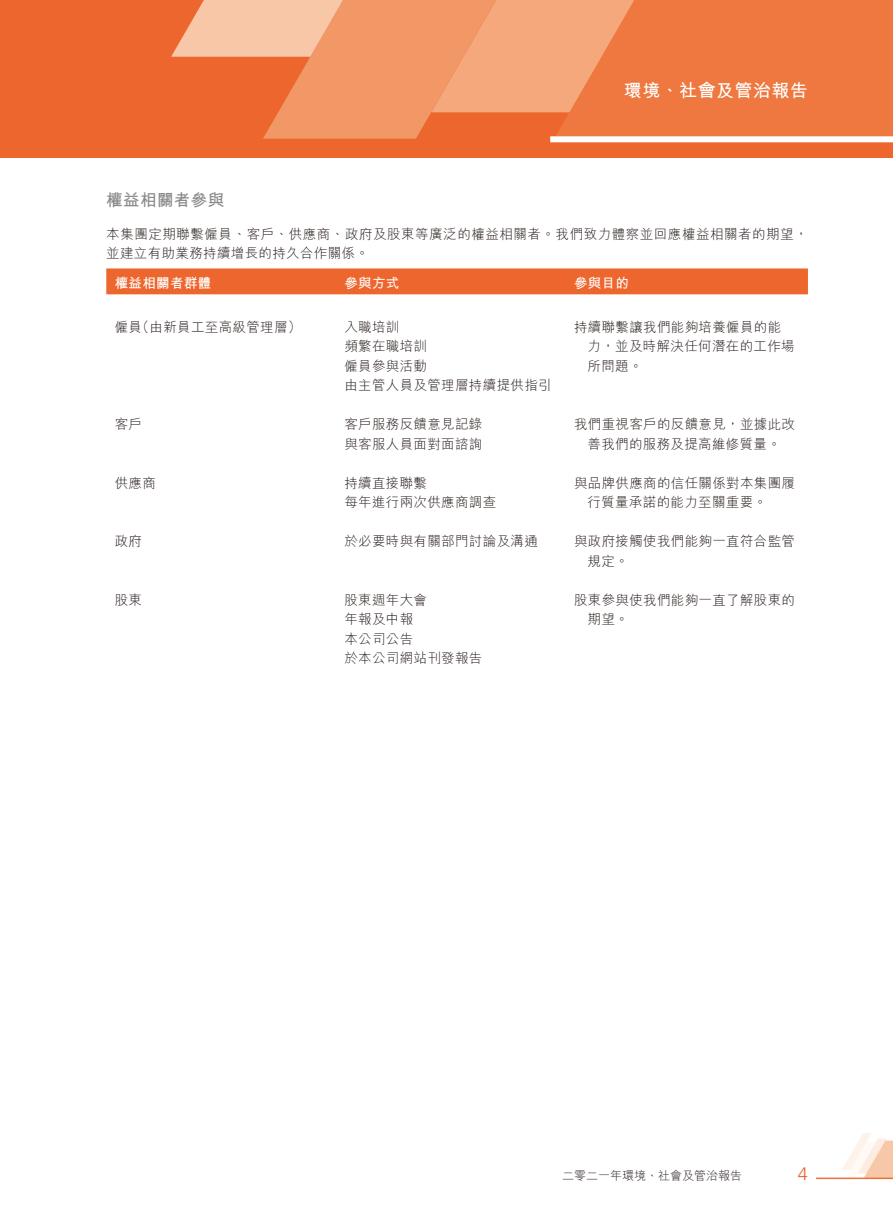
<style>
.page{position:relative;width:893px;height:1212px;background:#fff}
.page>*{position:absolute;margin:0;border:0;box-sizing:border-box;transform-origin:0 0}
.t1{font:700 18px "M Hei HK";letter-spacing:.025em;color:#fff}
.t2{font:300 18px "Frutiger LT Std";color:#ec662d}
.t3{font:700 16.5px "M Hei HK";letter-spacing:.025em;color:#898989}
.t4{font:300 13.5px/19.5px "M Hei HK";letter-spacing:.025em;color:#231916}
.t5{font:700 13.5px "M Hei HK";letter-spacing:.025em;color:#fff}
.t6{font:300 12px "M Hei HK";color:#231916}
</style>
<div class="page">
<div style="left:0;top:0;width:893px;height:158px;background:#ec662e"></div>
<svg style="left:171px;top:0;width:383px;height:139px"></svg>
<svg style="left:554px;top:0;width:339px;height:136px;fill:#ee783f"></svg>
<svg style="left:842px;top:1133px;width:51px;height:44px"></svg>
<hr style="left:816px;top:1177px;width:77px;height:2px;background:#ed7239">
<div style="left:550px;top:136px;width:343px;height:6px;background:#fff"></div>
<div style="left:106px;top:268px;width:702px;height:26px;background:#ec662d"></div>
<h1 class="t1" style="left:624px;top:77px;width:186px">環境、社會及管治報告</h1>
<p class="t3" style="left:106px;top:188px;width:119px">權益相關者參與</p>
<p class="t4" style="left:106px;top:224px;width:703px">本集團定期聯繫僱員、客戶、供應商、政府及股東等廣泛的權益相關者。我們致力體察並回應權益相關者的期望，並建立有助業務持續增長的持久合作關係。</p>
<p class="t5" style="left:574px;top:274px;width:57px">參與目的</p>
<p class="t5" style="left:344px;top:274px;width:57px">參與方式</p>
<p class="t5" style="left:115px;top:274px;width:98px">權益相關者群體</p>
<p class="t4" style="left:136px;top:317px;width:167px">（由新員工至高級管理層）</p>
<p class="t4" style="left:115px;top:317px;width:29px">僱員</p>
<p class="t4" style="left:344px;top:317px;width:57px">入職培訓</p>
<p class="t4" style="left:344px;top:336px;width:209px">頻繁在職培訓<br>僱員參與活動<br>由主管人員及管理層持續提供指引</p>
<p class="t4" style="left:587px;top:317px;width:209px;text-indent:-13px">持續聯繫讓我們能夠培養僱員的能力，並及時解決任何潛在的工作場所問題。</p>
<p class="t4" style="left:115px;top:414px;width:29px">客戶</p>
<p class="t4" style="left:344px;top:414px;width:140px">客戶服務反饋意見記錄</p>
<p class="t4" style="left:344px;top:434px;width:140px">與客服人員面對面諮詢</p>
<p class="t4" style="left:574px;top:414px;width:223px;text-align:center">我們重視客戶的反饋意見，並據此改善我們的服務及提高維修質量。</p>
<p class="t4" style="left:115px;top:473px;width:43px">供應商</p>
<p class="t4" style="left:115px;top:531px;width:29px">政府</p>
<p class="t4" style="left:344px;top:473px;width:84px">持續直接聯繫</p>
<p class="t4" style="left:344px;top:492px;width:153px">每年進行兩次供應商調查</p>
<p class="t4" style="left:344px;top:531px;width:195px">於必要時與有關部門討論及溝通</p>
<p class="t4" style="left:587px;top:473px;width:209px;text-indent:-13px">與品牌供應商的信任關係對本集團履行質量承諾的能力至關重要。</p>
<p class="t4" style="left:574px;top:531px;width:223px">與政府接觸使我們能夠一直符合監管</p>
<p class="t4" style="left:587px;top:551px;width:43px">規定。</p>
<p class="t4" style="left:115px;top:590px;width:29px">股東</p>
<p class="t4" style="left:344px;top:590px;width:84px">股東週年大會</p>
<p class="t4" style="left:344px;top:609px;width:140px">年報及中報<br>本公司公告<br>於本公司網站刊發報告</p>
<p class="t4" style="left:587px;top:590px;width:209px;text-indent:-13px">股東參與使我們能夠一直了解股東的期望。</p>
<p class="t6" style="left:562px;top:1169px;width:181px">二零二一年環境、社會及管治報告</p>
<h1 class="t2" style="left:798px;top:1164px;width:12px">4</h1>
</div>
